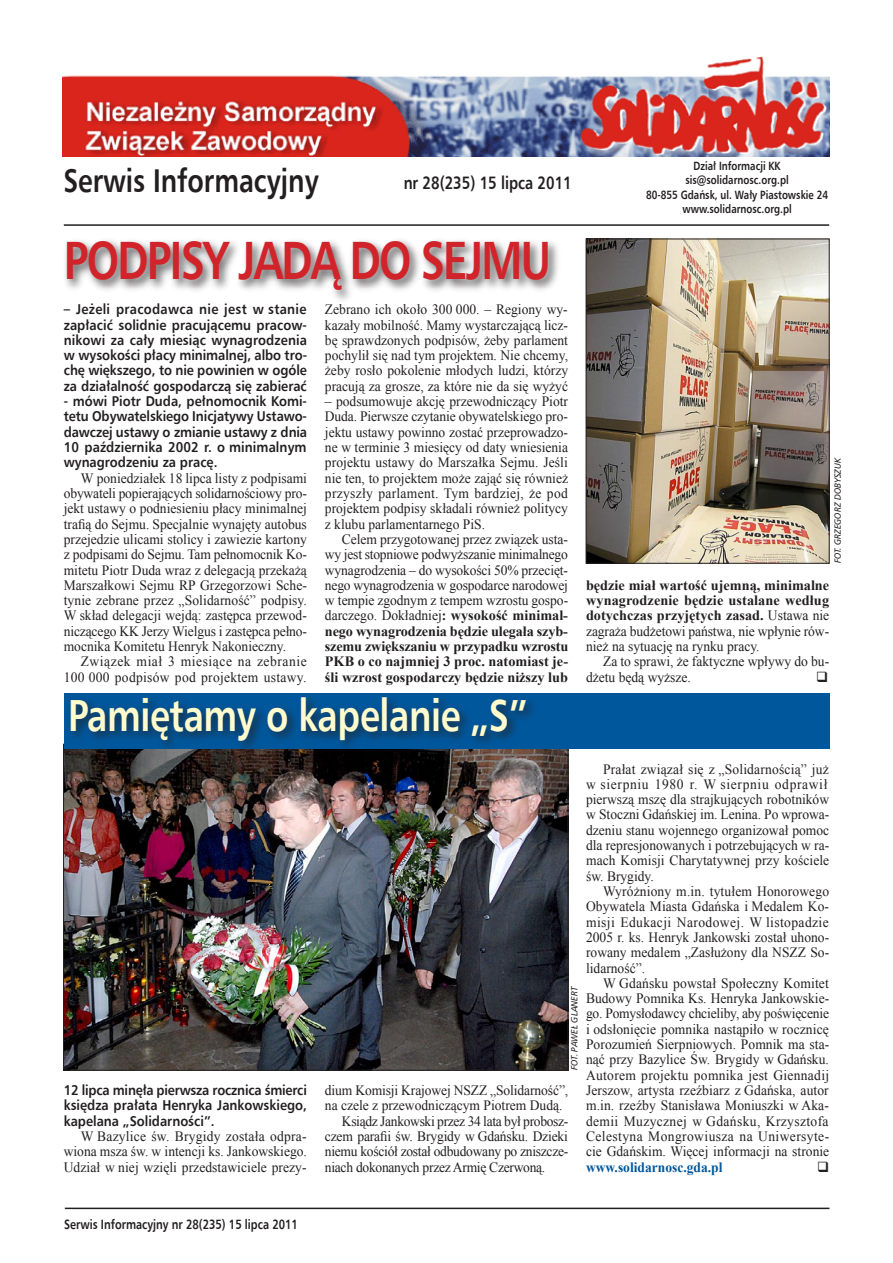
<style>
.page{position:relative;width:893px;height:1263px;background:#fff}
.page>*{position:absolute;margin:0;border:0;box-sizing:border-box;transform-origin:0 0}
.t1{font:700 54px "Humnst 777 EU";letter-spacing:-.04em;color:#d1232a;scale:.8 1}
.t2{font:700 45px "Humnst 777 EU";letter-spacing:-.01em;color:#fffbcc;scale:.8 1}
.t3{font:700 33px "Humnst 777 EU";color:#231f20;scale:.8 1}
.t4{font:700 18px "Humnst 777 EU";color:#231f20;scale:.8 1}
.t5{font:14.25px/15.3px "Times New Roman";color:#231f20;text-align:justify;scale:.95 1}
.t6{font:700 14.25px/15.3px "Humnst 777 EU";color:#231f20;text-align:justify;scale:.9 1}
.t7{font:700 14.25px/15.3px "Times New Roman";color:#231f20;text-align:justify}
.t8{font:14.25px "Times New Roman";letter-spacing:-.02em;color:#231f20;scale:.95 1}
.t9{font:14.25px/15.3px "Times New Roman";letter-spacing:.02em;color:#231f20;text-align:right;scale:.95 1}
.t10{font:14.25px "Times New Roman";letter-spacing:-.025em;color:#231f20;scale:.95 1}
.t11{font:700 14.25px "Times New Roman";color:#01579c;scale:.95 1}
.t12{font:700 13.5px "Humnst 777 EU";color:#231f20;scale:.8 1}
.t13{font:700 12px/14.4px "Humnst 777 EU";color:#231f20;text-align:center;scale:.8 1}
.t14{font:italic 9px "Humnst 777 EU";color:#231f20;scale:.95 1}
.s1{font-weight:700}
.s2{font-weight:400}
</style>
<div class="page">
<img style="left:65px;top:749px;width:501px;height:319px">
<div style="left:61px;top:236px;width:501px;height:68px;background:#231f20;opacity:.75"></div>
<img style="left:63px;top:56px;width:766px;height:100px">
<hr style="left:64px;top:224px;width:765px;height:2px;background:#231f20">
<hr style="left:65px;top:1207px;width:764px;height:2px;background:#231f20">
<div style="left:64px;top:693px;width:765px;height:56px;background:#01579c"></div>
<div style="left:65px;top:692px;width:474px;height:62px;background:#231f20;opacity:.75"></div>
<img style="left:588px;top:241px;width:239px;height:320px">
<div style="left:586px;top:239px;width:243px;height:324px;border:1px solid #231f20"></div>
<h3 class="t3" style="left:63px;top:160px;width:321px">Serwis Informacyjny</h3>
<p class="t13" style="left:646px;top:158px;width:229px">Dział Informacji KK sis@solidarnosc.org.pl<br>80-855 Gdańsk, ul. Wały Piastowskie 24 www.solidarnosc.org.pl</p>
<p class="t4" style="left:404px;top:171px;width:212px">nr 28(235) 15 lipca 2011</p>
<h1 class="t1" style="left:64px;top:226px;width:611px">PODPISY JADĄ DO SEJMU</h1>
<p class="t6" style="left:64px;top:301px;width:272px">– Jeżeli pracodawca nie jest w stanie zapłacić solidnie pracującemu pracow&shy;nikowi za cały miesiąc wynagrodzenia w wysokości płacy minimalnej, albo tro&shy;chę większego, to nie powinien w ogóle za działalność gospodarczą się zabierać</p>
<p class="t6" style="left:64px;top:393px;width:272px">- mówi Piotr Duda, pełnomocnik Komi&shy;tetu Obywatelskiego Inicjatywy Ustawo&shy;dawczej ustawy o zmianie ustawy z dnia 10 października 2002 r. o minimalnym wynagrodzeniu za pracę.</p>
<p class="t5" style="left:64px;top:470px;width:258px;text-indent:17px">W poniedziałek 18 lipca listy z podpisami obywateli popierających solidarnościowy pro&shy;jekt ustawy o podniesieniu płacy minimalnej trafią do Sejmu. Specjalnie wynajęty autobus przejedzie ulicami stolicy i zawiezie kartony z podpisami do Sejmu. Tam pełnomocnik Ko&shy;mitetu Piotr Duda wraz z delegacją przekażą Marszałkowi Sejmu RP Grzegorzowi Sche&shy;tynie zebrane przez „Solidarność” podpisy.<br>W skład delegacji wejdą: zastępca przewod&shy;niczącego KK Jerzy Wielgus i zastępca pełno&shy;mocnika Komitetu Henryk Nakonieczny.</p>
<p class="t9" style="left:64px;top:654px;width:257px">Związek miał 3 miesiące na zebranie<br>100 000 podpisów pod projektem ustawy.</p>
<p class="t5" style="left:325px;top:302px;width:258px">Zebrano ich około 300 000. – Regiony wy&shy;kazały mobilność. Mamy wystarczającą licz&shy;bę sprawdzonych podpisów, żeby parlament pochylił się nad tym projektem. Nie chcemy, żeby rosło pokolenie młodych ludzi, którzy pracują za grosze, za które nie da się wyżyć</p>
<p class="t5" style="left:325px;top:393px;width:257px">– podsumowuje akcję przewodniczący Piotr Duda. Pierwsze czytanie obywatelskiego pro&shy;jektu ustawy powinno zostać przeprowadzo&shy;ne w terminie 3 miesięcy od daty wniesienia projektu ustawy do Marszałka Sejmu. Jeśli nie ten, to projektem może zająć się również przyszły parlament. Tym bardziej, że pod projektem podpisy składali również politycy z klubu parlamentarnego PiS.</p>
<p class="t5" style="left:325px;top:531px;width:258px;text-indent:17px">Celem przygotowanej przez związek usta&shy;wy jest stopniowe podwyższanie minimalnego wynagrodzenia – do wysokości 50% przecięt&shy;nego wynagrodzenia w gospodarce narodowej w tempie zgodnym z tempem wzrostu gospo&shy;darczego. Dokładniej<span class="s1">: wysokość minimal&shy;nego wynagrodzenia będzie ulegała szyb&shy;szemu zwiększaniu w przypadku wzrostu PKB o co najmniej 3 proc. natomiast je&shy;śli wzrost gospodarczy będzie niższy lub</span></p>
<h2 class="t2" style="left:68px;top:687px;width:576px">Pamiętamy o kapelanie „S”</h2>
<p class="t14" style="left:832px;top:563px;width:113px;rotate:-90deg">FOT. GRZEGORZ DOBYSZUK</p>
<p class="t7" style="left:586px;top:577px;width:245px">będzie miał wartość ujemną, minimalne wynagrodzenie będzie ustalane według dotychczas przyjętych zasad. <span class="s2">Ustawa nie zagraża budżetowi państwa, nie wpłynie rów&shy;nież na sytuację na rynku pracy.</span></p>
<p class="t5" style="left:586px;top:654px;width:257px;text-indent:17px">Za to sprawi, że faktyczne wpływy do bu&shy;dżetu będą wyższe.</p>
<p class="t6" style="left:64px;top:1082px;width:272px">12 lipca minęła pierwsza rocznica śmierci księdza prałata Henryka Jankowskiego, kapelana „Solidarności”.</p>
<p class="t5" style="left:64px;top:1128px;width:257px;text-indent:17px">W Bazylice św. Brygidy została odpra&shy;wiona msza św. w intencji ks. Jankowskiego.<br>Udział w niej wzięli przedstawiciele prezy-</p>
<p class="t14" style="left:569px;top:1070px;width:90px;rotate:-90deg">FOT. PAWEŁ GLANERT</p>
<p class="t5" style="left:325px;top:1082px;width:258px">dium Komisji Krajowej NSZZ „Solidarność”,</p>
<p class="t5" style="left:325px;top:1098px;width:252px">na czele z przewodniczącym Piotrem Dudą.</p>
<p class="t10" style="left:342px;top:1111px;width:240px">Ksiądz Jankowski przez 34 lata był probosz-</p>
<p class="t5" style="left:325px;top:1128px;width:257px">czem parafii św. Brygidy w Gdańsku. Dzieki</p>
<p class="t8" style="left:325px;top:1142px;width:258px">niemu kościół został odbudowany po zniszcze-</p>
<p class="t8" style="left:325px;top:1157px;width:234px">niach dokonanych przez Armię Czerwoną.</p>
<p class="t5" style="left:586px;top:761px;width:258px;text-align:left;text-indent:17px">Prałat związał się z „Solidarnością” już w sierpniu 1980 r. W sierpniu odprawił pierwszą mszę dla strajkujących robotników w Stoczni Gdańskiej im. Lenina. Po wprowa&shy;dzeniu stanu wojennego organizował pomoc dla represjonowanych i potrzebujących w ra&shy;mach Komisji Charytatywnej przy kościele św. Brygidy.</p>
<p class="t5" style="left:586px;top:883px;width:257px;text-indent:17px">Wyróżniony m.in. tytułem Honorowego Obywatela Miasta Gdańska i Medalem Ko&shy;misji Edukacji Narodowej. W listopadzie 2005 r. ks. Henryk Jankowski został uhono&shy;rowany medalem „Zasłużony dla NSZZ So&shy;lidarność”.</p>
<p class="t5" style="left:586px;top:975px;width:258px;text-indent:17px">W Gdańsku powstał Społeczny Komitet Budowy Pomnika Ks. Henryka Jankowskie&shy;go. Pomysłodawcy chcieliby, aby poświęcenie i odsłonięcie pomnika nastąpiło w rocznicę Porozumień Sierpniowych. Pomnik ma sta&shy;nąć przy Bazylice Św. Brygidy w Gdańsku.<br>Autorem projektu pomnika jest Giennadij Jerszow, artysta rzeźbiarz z Gdańska, autor m.in. rzeźby Stanisława Moniuszki w Aka&shy;demii Muzycznej w Gdańsku, Krzysztofa Celestyna Mongrowiusza na Uniwersyte&shy;cie Gdańskim. Więcej informacji na stronie</p>
<p class="t11" style="left:586px;top:1157px;width:145px">www.solidarnosc.gda.pl</p>
<p class="t12" style="left:64px;top:1215px;width:294px">Serwis Informacyjny nr 28(235) 15 lipca 2011</p>
</div>
